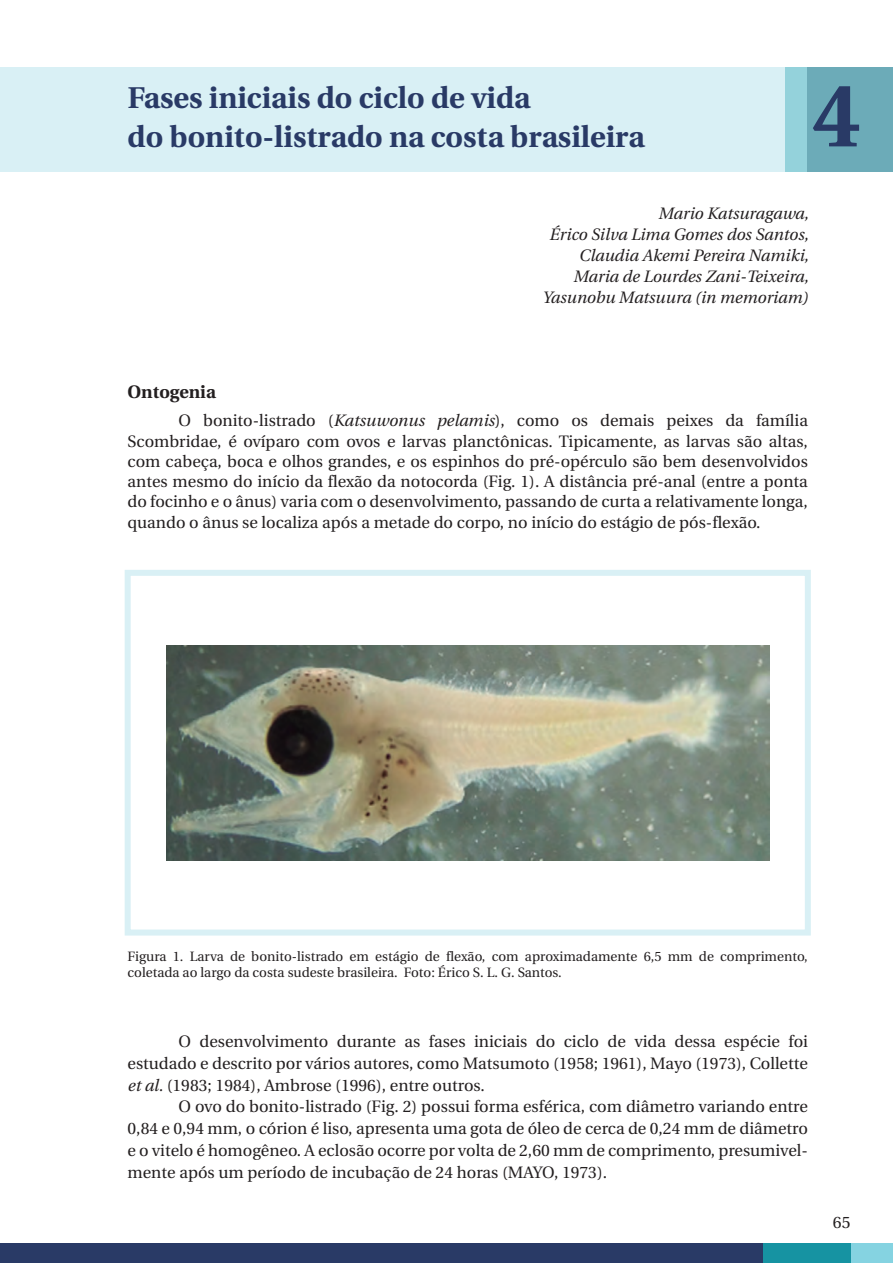
<style>
.page{position:relative;width:893px;height:1263px;background:#fff}
.page>*{position:absolute;margin:0;border:0;box-sizing:border-box;transform-origin:0 0}
.t1{font:700 90px "Heuristica";color:#293a66}
.Titulo-capitulo-text{font:700 30px/39px "Heuristica";color:#293a66}
.Subtítulo-1-livro-te{font:700 18px "Heuristica";color:#231f20}
.Corpo-livro-texto{font:16.5px/20.2px "Heuristica";color:#231f20;text-align:justify}
.Autor-livro-texto{font:italic 16.5px/21px "Heuristica";color:#231f20;text-align:right}
.Legenda_-_justificad{font:13.5px/16.4px "Heuristica";color:#231f20}
.s1{font-style:italic}
</style>
<div class="page">
<div style="left:0;top:67px;width:893px;height:104px;background:#d9f0f5"></div>
<div style="left:802px;top:67px;width:91px;height:104px;background:#6cabb8"></div>
<div style="left:784px;top:67px;width:22px;height:104px;background:#94d2db"></div>
<img style="left:166px;top:645px;width:603px;height:215px">
<div style="left:125px;top:570px;width:686px;height:365px;border:6px solid #d9f0f5"></div>
<div style="left:0;top:1244px;width:768px;height:19px;background:#293a66"></div>
<div style="left:816px;top:1244px;width:77px;height:19px;background:#85d3e1"></div>
<div style="left:764px;top:1244px;width:87px;height:19px;background:#1693a2"></div>
<p class="Titulo-capitulo-text" style="left:128px;top:77px;width:519px">Fases iniciais do ciclo de vida<br>do bonito-listrado na costa brasileira</p>
<p class="t1" style="left:811px;top:44px;width:52px">4</p>
<p class="Autor-livro-texto" style="left:542px;top:202px;width:268px">Mario Katsuragawa,<br>Érico Silva Lima Gomes dos Santos,<br>Claudia Akemi Pereira Namiki,<br>Maria de Lourdes Zani-Teixeira,<br>Yasunobu Matsuura (in memoriam)</p>
<p class="Subtítulo-1-livro-te" style="left:128px;top:377px;width:90px">Ontogenia</p>
<p class="Corpo-livro-texto" style="left:128px;top:411px;width:682px;text-indent:51px">O bonito-listrado (<span class="s1">Katsuwonus pelamis</span>), como os demais peixes da família Scombridae, é ovíparo com ovos e larvas planctônicas. Tipicamente, as larvas são altas, com cabeça, boca e olhos grandes, e os espinhos do pré-opérculo são bem desenvolvidos antes mesmo do início da flexão da notocorda (Fig. 1). A distância pré-anal (entre a ponta do focinho e o ânus) varia com o desenvolvimento, passando de curta a relativamente longa, quando o ânus se localiza após a metade do corpo, no início do estágio de pós-flexão.</p>
<p class="Legenda_-_justificad" style="left:128px;top:948px;width:682px">Figura 1. Larva de bonito-listrado em estágio de flexão, com aproximadamente 6,5 mm de comprimento, coletada ao largo da costa sudeste brasileira. Foto: Érico S. L. G. Santos.</p>
<p class="Corpo-livro-texto" style="left:128px;top:1031px;width:682px;line-height:21.8px;text-indent:51px">O desenvolvimento durante as fases iniciais do ciclo de vida dessa espécie foi estudado e descrito por vários autores, como Matsumoto (1958; 1961), Mayo (1973), Collette <span class="s1">et al.</span> (1983; 1984), Ambrose (1996), entre outros.</p>
<p class="Corpo-livro-texto" style="left:128px;top:1096px;width:682px;line-height:21.8px;text-indent:51px">O ovo do bonito-listrado (Fig. 2) possui forma esférica, com diâmetro variando entre 0,84 e 0,94 mm, o córion é liso, apresenta uma gota de óleo de cerca de 0,24 mm de diâmetro e o vitelo é homogêneo. A eclosão ocorre por volta de 2,60 mm de comprimento, presumivel&shy;mente após um período de incubação de 24 horas (MAYO, 1973).</p>
<p class="Corpo-livro-texto" style="left:833px;top:1212px;width:19px">65</p>
</div>
